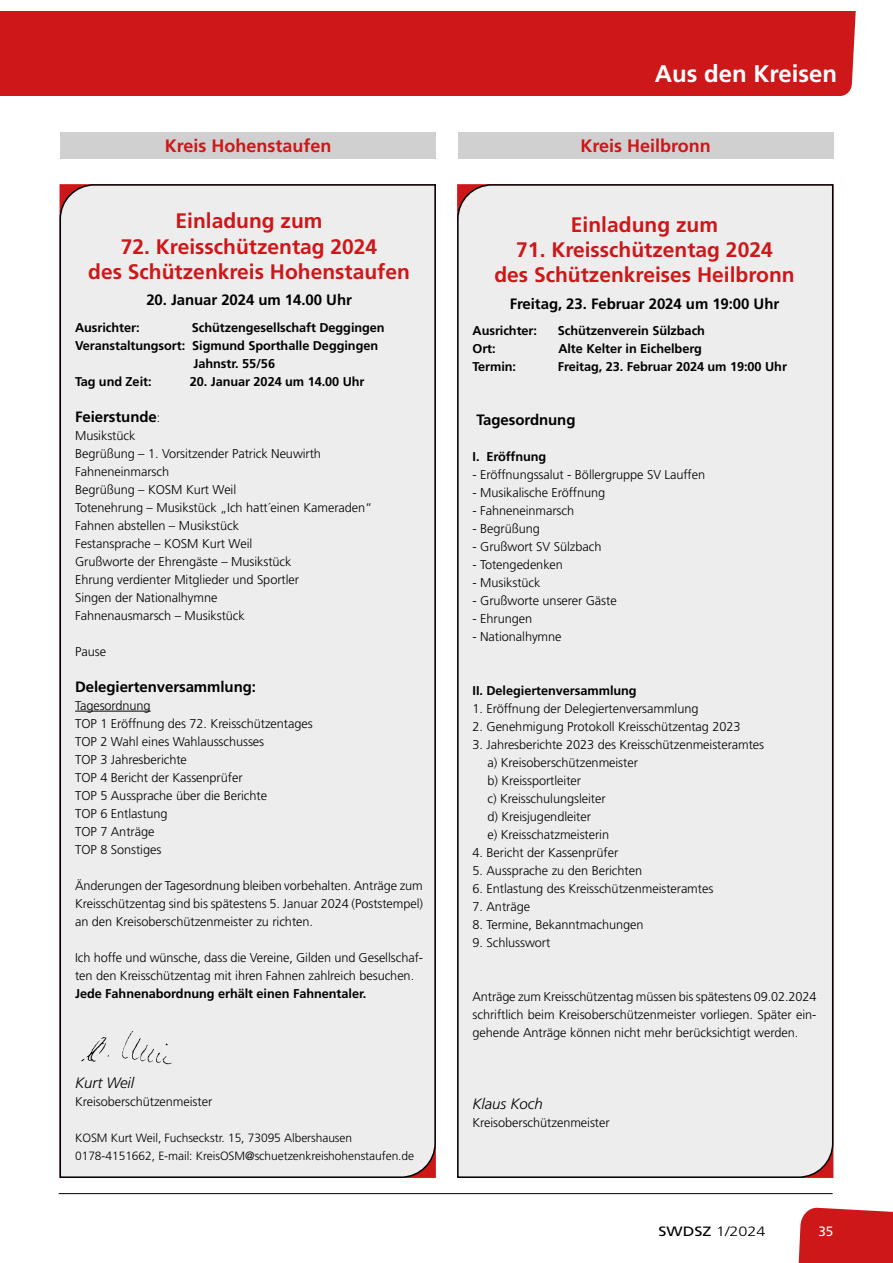
<style>
.page{position:relative;width:893px;height:1263px;background:#fff}
.page>*{position:absolute;margin:0;border:0;box-sizing:border-box;transform-origin:0 0}
.t1{font:700 24px "Frutiger LT Std";color:#fff}
.t2{font:700 21px/25.2px "Frutiger LT Std";color:#cd1719;text-align:center}
.t3{font:700 18px "Frutiger LT Std";color:#cd1719}
.t4{font:700 15px "Frutiger LT Std";letter-spacing:-.005em;color:#000}
.t5{font:italic 300 15px "Frutiger LT Std";letter-spacing:-.005em;color:#000}
.t6{font:300 13.5px "Frutiger LT Std";color:#000;scale:1.2 1}
.t7{font:13.5px "Frutiger LT Std";color:#fff}
.t8{font:300 12.75px/18px "Frutiger LT Std";letter-spacing:-.005em;color:#000}
.t9{font:700 12.75px "Frutiger LT Std";letter-spacing:-.005em;color:#000}
.t10{font:300 12px/18px "Frutiger LT Std";letter-spacing:-.005em;color:#000}
.s1{font-weight:300;font-size:12.75px}
.s2{font-weight:400}
</style>
<div class="page">
<hr style="left:59px;top:1193px;width:774px;height:1px;background:#000">
<div style="left:0;top:11px;width:856px;height:85px;background:#cd1719"></div>
<svg style="left:798px;top:1207px;width:95px;height:56px;background:#d0282a"></svg>
<div style="left:59px;top:184px;width:377px;height:994px;background:#ededed"></div>
<div style="left:60px;top:132px;width:376px;height:27px;background:#d0d0d0"></div>
<hr style="left:75px;top:711px;width:76px;height:1px;background:#000">
<div style="left:457px;top:184px;width:377px;height:994px;background:#ededed"></div>
<div style="left:458px;top:132px;width:375px;height:27px;background:#d0d0d0"></div>
<img style="left:74px;top:1023px;width:107px;height:44px">
<h3 class="t3" style="left:165px;top:135px;width:168px">Kreis Hohenstaufen</h3>
<h2 class="t2" style="left:176px;top:209px;width:149px">Einladung zum</h2>
<h2 class="t2" style="left:88px;top:234px;width:323px">72. Kreisschützentag 2024<br>des Schützenkreis Hohenstaufen</h2>
<p class="t4" style="left:146px;top:291px;width:207px">20. Januar 2024 um 14.00 Uhr</p>
<p class="t9" style="left:75px;top:320px;width:66px">Ausrichter:</p>
<p class="t9" style="left:192px;top:320px;width:194px">Schützengesellschaft Deggingen</p>
<p class="t9" style="left:75px;top:338px;width:305px">Veranstaltungsort: Sigmund Sporthalle Deggingen</p>
<p class="t9" style="left:193px;top:356px;width:83px">Jahnstr. 55/56</p>
<p class="t9" style="left:75px;top:374px;width:78px">Tag und Zeit:</p>
<p class="t9" style="left:190px;top:374px;width:176px">20. Januar 2024 um 14.00 Uhr</p>
<p class="t4" style="left:75px;top:408px;width:87px">Feierstunde<span class="s1">:</span></p>
<p class="t8" style="left:75px;top:427px;width:299px">Musikstück<br>Begrüßung – 1. Vorsitzender Patrick Neuwirth<br>Fahneneinmarsch<br>Begrüßung – KOSM Kurt Weil<br>Totenehrung – Musikstück „Ich hatt´einen Kameraden“<br>Fahnen abstellen – Musikstück<br>Festansprache – KOSM Kurt Weil<br>Grußworte der Ehrengäste – Musikstück<br>Ehrung verdienter Mitglieder und Sportler<br>Singen der Nationalhymne<br>Fahnenausmarsch – Musikstück</p>
<p class="t8" style="left:75px;top:643px;width:32px">Pause</p>
<p class="t4" style="left:75px;top:678px;width:182px">Delegiertenversammlung:</p>
<p class="t8" style="left:75px;top:697px;width:239px">Tagesordnung<br>TOP 1 Eröffnung des 72. Kreisschützentages<br>TOP 2 Wahl eines Wahlausschusses<br>TOP 3 Jahresberichte<br>TOP 4 Bericht der Kassenprüfer<br>TOP 5 Aussprache über die Berichte<br>TOP 6 Entlastung<br>TOP 7 Anträge<br>TOP 8 Sonstiges</p>
<p class="t8" style="left:75px;top:877px;width:349px;text-align:justify">Änderungen der Tagesordnung bleiben vorbehalten. Anträge zum Kreisschützentag sind bis spätestens 5. Januar 2024 (Poststempel) an den Kreisoberschützenmeister zu richten.</p>
<p class="t8" style="left:75px;top:949px;width:349px">Ich hoffe und wünsche, dass die Vereine, Gilden und Gesellschaf&shy;ten den Kreisschützentag mit ihren Fahnen zahlreich besuchen.</p>
<p class="t9" style="left:75px;top:986px;width:293px">Jede Fahnenabordnung erhält einen Fahnentaler.</p>
<p class="t5" style="left:75px;top:1074px;width:61px">Kurt Weil</p>
<p class="t8" style="left:75px;top:1093px;width:139px">Kreisoberschützenmeister</p>
<p class="t10" style="left:75px;top:1129px;width:341px">KOSM Kurt Weil, Fuchseckstr. 15, 73095 Albershausen<br>0178-4151662, E-mail: KreisOSM@schuetzenkreishohenstaufen.de</p>
<h1 class="t1" style="left:655px;top:59px;width:184px">Aus den Kreisen</h1>
<h3 class="t3" style="left:581px;top:135px;width:132px">Kreis Heilbronn</h3>
<h2 class="t2" style="left:571px;top:212px;width:149px">Einladung zum</h2>
<h2 class="t2" style="left:494px;top:237px;width:302px">71. Kreisschützentag 2024<br>des Schützenkreises Heilbronn</h2>
<p class="t4" style="left:510px;top:295px;width:271px">Freitag, 23. Februar 2024 um 19:00 Uhr</p>
<p class="t9" style="left:472px;top:323px;width:66px">Ausrichter:</p>
<p class="t9" style="left:558px;top:323px;width:149px">Schützenverein Sülzbach</p>
<p class="t9" style="left:472px;top:341px;width:25px">Ort:</p>
<p class="t9" style="left:558px;top:341px;width:145px">Alte Kelter in Eichelberg</p>
<p class="t9" style="left:472px;top:359px;width:45px">Termin:</p>
<p class="t9" style="left:558px;top:359px;width:231px">Freitag, 23. Februar 2024 um 19:00 Uhr</p>
<p class="t4" style="left:477px;top:411px;width:100px">Tagesordnung</p>
<p class="t9" style="left:472px;top:449px;width:75px">I. Eröffnung</p>
<p class="t8" style="left:472px;top:466px;width:234px">- Eröffnungssalut - Böllergruppe SV Lauffen</p>
<p class="t8" style="left:472px;top:484px;width:134px">- Musikalische Eröffnung</p>
<p class="t8" style="left:472px;top:502px;width:103px">- Fahneneinmarsch</p>
<p class="t8" style="left:472px;top:520px;width:69px">- Begrüßung</p>
<p class="t8" style="left:472px;top:538px;width:131px">- Grußwort SV Sülzbach</p>
<p class="t8" style="left:472px;top:556px;width:92px">- Totengedenken</p>
<p class="t8" style="left:472px;top:574px;width:70px">- Musikstück</p>
<p class="t8" style="left:472px;top:592px;width:146px">- Grußworte unserer Gäste</p>
<p class="t8" style="left:472px;top:610px;width:61px">- Ehrungen</p>
<p class="t8" style="left:472px;top:628px;width:91px">- Nationalhymne</p>
<p class="t9" style="left:472px;top:683px;width:166px">II. Delegiertenversammlung</p>
<p class="t8" style="left:472px;top:700px;width:227px">1. Eröffnung der Delegiertenversammlung</p>
<p class="t8" style="left:472px;top:718px;width:270px">2. Genehmigung Protokoll Kreisschützentag 2023</p>
<p class="t8" style="left:487px;top:736px;width:278px;text-indent:-15px">3. Jahresberichte 2023 des Kreisschützenmeisteramtes a) Kreisoberschützenmeister<br>b) Kreissportleiter<br>c) Kreisschulungsleiter<br>d) Kreisjugendleiter<br>e) Kreisschatzmeisterin</p>
<p class="t8" style="left:472px;top:844px;width:147px">4. Bericht der Kassenprüfer</p>
<p class="t8" style="left:472px;top:862px;width:171px">5. Aussprache zu den Berichten</p>
<p class="t8" style="left:472px;top:880px;width:242px">6. Entlastung des Kreisschützenmeisteramtes</p>
<p class="t8" style="left:472px;top:898px;width:59px">7. Anträge</p>
<p class="t8" style="left:472px;top:916px;width:173px">8. Termine, Bekanntmachungen</p>
<p class="t8" style="left:472px;top:934px;width:79px">9. Schlusswort</p>
<p class="t8" style="left:472px;top:988px;width:345px;text-align:justify">Anträge zum Kreisschützentag müssen bis spätestens 09.02.2024 schriftlich beim Kreisoberschützenmeister vorliegen. Später ein&shy;gehende Anträge können nicht mehr berücksichtigt werden.</p>
<p class="t5" style="left:473px;top:1095px;width:72px">Klaus Koch</p>
<p class="t8" style="left:473px;top:1114px;width:139px">Kreisoberschützenmeister</p>
<p class="t6" style="left:658px;top:1223px;width:91px"><span class="s2">SWDSZ</span> 1/2024</p>
<p class="t7" style="left:818px;top:1223px;width:17px">35</p>
</div>
